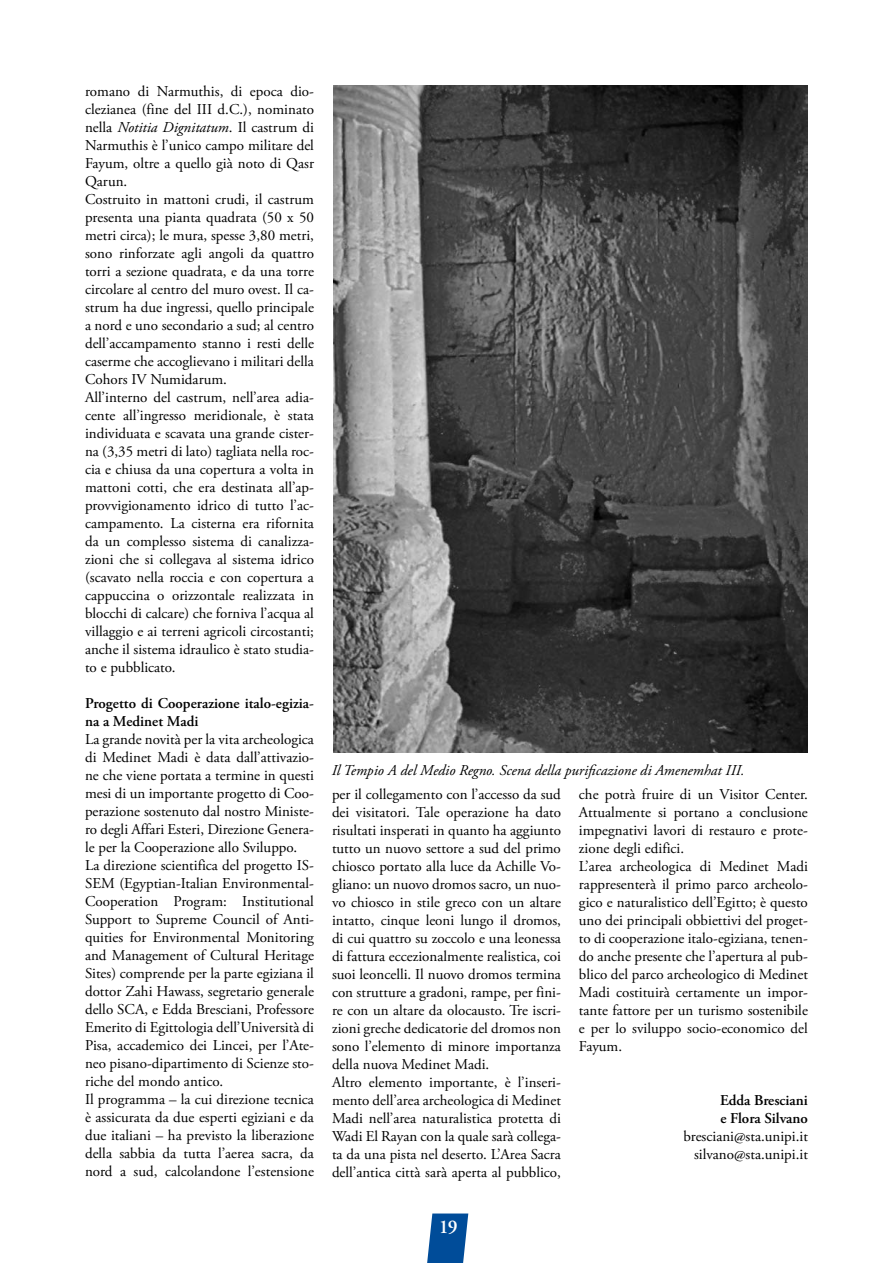
<style>
.page{position:relative;width:893px;height:1263px;background:#fff}
.page>*{position:absolute;margin:0;border:0;box-sizing:border-box;transform-origin:0 0}
.t1{font:600 19.5px "Adobe Garamond Pro";color:#fff}
.t2{font:15px/18px "Adobe Garamond Pro";color:#000}
.t3{font:600 15px/18px "Adobe Garamond Pro";color:#000}
.t4{font:italic 15px "Adobe Garamond Pro";color:#000}
.s1{font-style:italic}
</style>
<div class="page">
<svg style="left:427px;top:1213px;width:41px;height:50px;background:#2163a6"></svg>
<img style="left:334px;top:85px;width:474px;height:668px">
<p class="t2" style="left:85px;top:83px;width:230px">romano di Narmuthis, di epoca dio&shy;clezianea (fine del III d.C.), nominato nella <span class="s1">Notitia Dignitatum</span>. Il castrum di Narmuthis è l’unico campo militare del Fayum, oltre a quello già noto di Qasr Qarun.<br>Costruito in mattoni crudi, il castrum presenta una pianta quadrata (50 x 50 metri circa); le mura, spesse 3,80 metri, sono rinforzate agli angoli da quattro torri a sezione quadrata, e da una torre circolare al centro del muro ovest. Il ca&shy;strum ha due ingressi, quello principale a nord e uno secondario a sud; al centro dell’accampamento stanno i resti delle caserme che accoglievano i militari della Cohors IV Numidarum.<br>All’interno del castrum, nell’area adia&shy;cente all’ingresso meridionale, è stata individuata e scavata una grande cister&shy;na (3,35 metri di lato) tagliata nella roc&shy;cia e chiusa da una copertura a volta in mattoni cotti, che era destinata all’ap&shy;provvigionamento idrico di tutto l’ac&shy;campamento. La cisterna era rifornita da un complesso sistema di canalizza&shy;zioni che si collegava al sistema idrico (scavato nella roccia e con copertura a cappuccina o orizzontale realizzata in blocchi di calcare) che forniva l’acqua al villaggio e ai terreni agricoli circostanti; anche il sistema idraulico è stato studia&shy;to e pubblicato.</p>
<p class="t3" style="left:85px;top:694px;width:230px">Progetto di Cooperazione italo-egizia&shy;na a Medinet Madi</p>
<p class="t2" style="left:85px;top:731px;width:230px">La grande novità per la vita archeologica di Medinet Madi è data dall’attivazio&shy;ne che viene portata a termine in questi mesi di un importante progetto di Coo&shy;perazione sostenuto dal nostro Ministe&shy;ro degli Affari Esteri, Direzione Genera&shy;le per la Cooperazione allo Sviluppo.<br>La direzione scientifica del progetto IS-SEM (Egyptian-Italian Environmental-Cooperation Program: Institutional Support to Supreme Council of Anti&shy;quities for Environmental Monitoring and Management of Cultural Heritage Sites) comprende per la parte egiziana il dottor Zahi Hawass, segretario generale dello SCA, e Edda Bresciani, Professore Emerito di Egittologia dell’Università di Pisa, accademico dei Lincei, per l’Ate&shy;neo pisano-dipartimento di Scienze sto&shy;riche del mondo antico.<br>Il programma – la cui direzione tecnica è assicurata da due esperti egiziani e da due italiani – ha previsto la liberazione della sabbia da tutta l’aerea sacra, da nord a sud, calcolandone l’estensione</p>
<p class="t4" style="left:332px;top:761px;width:414px">Il Tempio A del Medio Regno. Scena della purificazione di Amenemhat III.</p>
<p class="t2" style="left:332px;top:785px;width:230px">per il collegamento con l’accesso da sud dei visitatori. Tale operazione ha dato risultati insperati in quanto ha aggiunto tutto un nuovo settore a sud del primo chiosco portato alla luce da Achille Vo&shy;gliano: un nuovo dromos sacro, un nuo&shy;vo chiosco in stile greco con un altare intatto, cinque leoni lungo il dromos, di cui quattro su zoccolo e una leonessa di fattura eccezionalmente realistica, coi suoi leoncelli. Il nuovo dromos termina con strutture a gradoni, rampe, per fini&shy;re con un altare da olocausto. Tre iscri&shy;zioni greche dedicatorie del dromos non sono l’elemento di minore importanza della nuova Medinet Madi.<br>Altro elemento importante, è l’inseri&shy;mento dell’area archeologica di Medinet Madi nell’area naturalistica protetta di Wadi El Rayan con la quale sarà collega&shy;ta da una pista nel deserto. L’Area Sacra dell’antica città sarà aperta al pubblico,</p>
<p class="t2" style="left:579px;top:785px;width:230px">che potrà fruire di un Visitor Center.<br>Attualmente si portano a conclusione impegnativi lavori di restauro e prote&shy;zione degli edifici.<br>L’area archeologica di Medinet Madi rappresenterà il primo parco archeolo&shy;gico e naturalistico dell’Egitto; è questo uno dei principali obbiettivi del proget&shy;to di cooperazione italo-egiziana, tenen&shy;do anche presente che l’apertura al pub&shy;blico del parco archeologico di Medinet Madi costituirà certamente un impor&shy;tante fattore per un turismo sostenibile e per lo sviluppo socio-economico del Fayum.</p>
<p class="t3" style="left:720px;top:1091px;width:89px">Edda Bresciani e Flora Silvano</p>
<p class="t2" style="left:683px;top:1127px;width:126px;text-align:right">bresciani@sta.unipi.it silvano@sta.unipi.it</p>
<h1 class="t1" style="left:439px;top:1215px;width:20px">19</h1>
</div>
